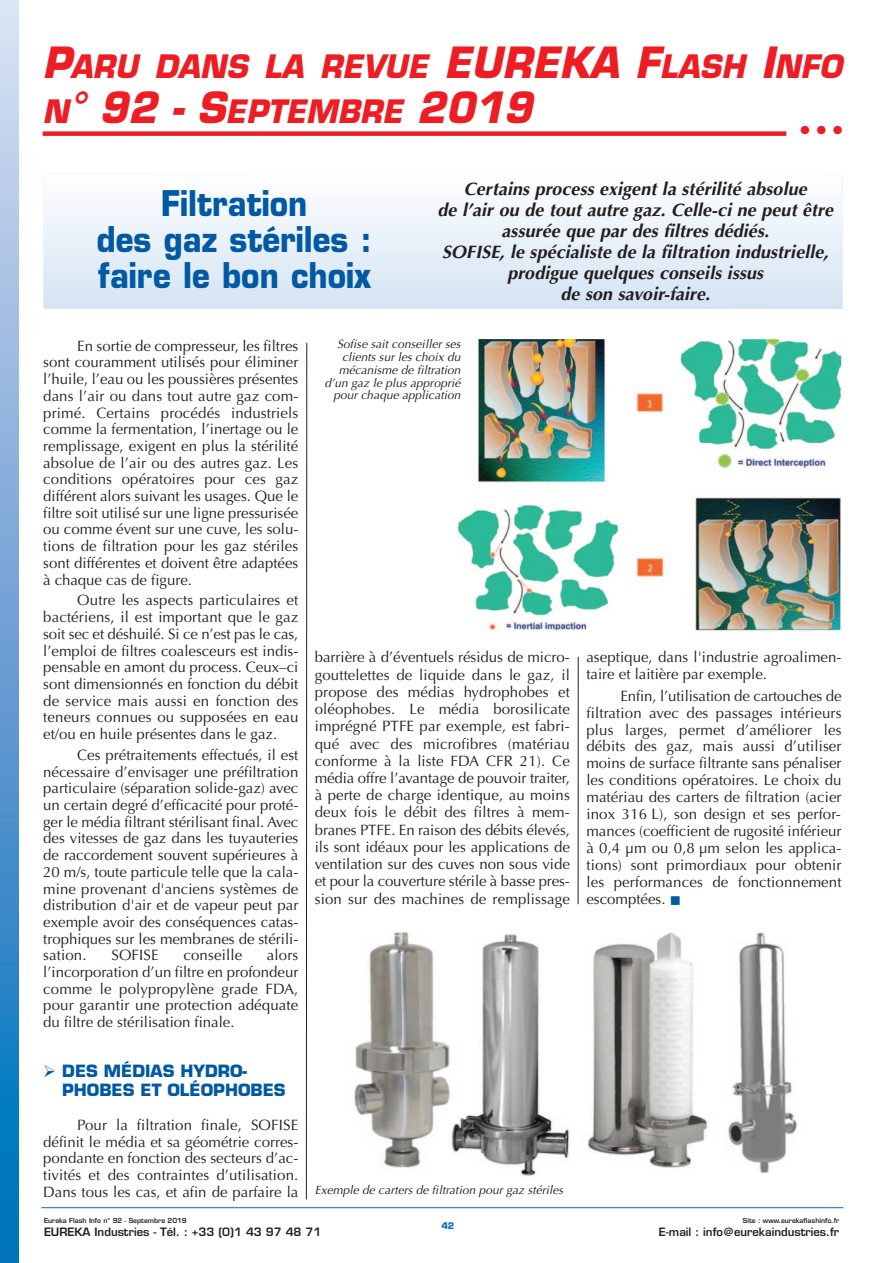
<style>
.page{position:relative;width:893px;height:1263px;background:#fff}
.page>*{position:absolute;margin:0;border:0;box-sizing:border-box;transform-origin:0 0}
.t1{font:900 37.5px "Helvetica Rounded LT Std";color:#ee1d23}
.t2{font:700 34.5px/36px "Eurostile";color:#0159a4;text-align:center;scale:.9 1}
.t3{font:italic 700 31.5px/45px "Eurostile";letter-spacing:.005em;color:#ee1d23;scale:.95 1}
.t4{font:italic 700 18px/21px "Optima";color:#231f20;text-align:center}
.t5{font:700 16.5px/19.6px "Eurostile";color:#0159a4}
.t6{font:15px/16.6px "Optima LT";color:#231f20;text-align:justify}
.t7{font:italic 12px/12.8px "Optima";color:#231f20;text-align:right}
.t8{font:600 11.25px "Eurostile";color:#231f20}
.t9{font:700 9px "Eurostile";color:#0072bc}
.t10{font:600 6.75px "Eurostile";color:#231f20}
.s1{font-size:42px}
.s2{color:#0159a4}
</style>
<div class="page">
<svg style="left:0;top:0;width:18px;height:1263px;background:#6aa3d5"></svg>
<hr style="left:41px;top:1207px;width:802px;height:1px;background:#0072bc">
<hr style="left:578px;top:657px;width:1px;height:247px;background:#231f20">
<hr style="left:306px;top:343px;width:1px;height:856px;background:#231f20">
<div style="left:44px;top:174px;width:798px;height:135px;background:linear-gradient(to bottom,#fefefe,#d4e3f4)"></div>
<img style="left:457px;top:339px;width:384px;height:292px">
<img style="left:354px;top:931px;width:444px;height:245px">
<div style="left:43px;top:131px;width:743px;height:5px;background:#ee1d23"></div>
<h3 class="t3" style="left:42px;top:48px;width:849px"><span class="s1">P</span>ARU DANS LA REVUE <span class="s1">EUREKA F</span>LASH <span class="s1">I</span>NFO<br>N<span class="s1">° 92 - S</span>EPTEMBRE <span class="s1">2019</span></h3>
<h1 class="t1" style="left:799px;top:99px;width:47px">...</h1>
<h2 class="t2" style="left:97px;top:189px;width:307px">Filtration<br>des gaz stériles : faire le bon choix</h2>
<p class="t4" style="left:437px;top:180px;width:401px">Certains process exigent la stérilité absolue<br>de l’air ou de tout autre gaz. Celle-ci ne peut être assurée que par des filtres dédiés.<br>SOFISE, le spécialiste de la filtration industrielle, prodigue quelques conseils issus<br>de son savoir-faire.</p>
<p class="t6" style="left:43px;top:339px;width:257px;text-indent:34px">En sortie de compresseur, les filtres sont couramment utilisés pour éliminer l’huile, l’eau ou les poussières présentes dans l’air ou dans tout autre gaz com&shy;primé. Certains procédés industriels comme la fermentation, l’inertage ou le remplissage, exigent en plus la stérilité absolue de l’air ou des autres gaz. Les conditions opératoires pour ces gaz différent alors suivant les usages. Que le filtre soit utilisé sur une ligne pressurisée ou comme évent sur une cuve, les solu&shy;tions de filtration pour les gaz stériles sont différentes et doivent être adaptées à chaque cas de figure.</p>
<p class="t6" style="left:43px;top:593px;width:257px;text-indent:34px">Outre les aspects particulaires et bactériens, il est important que le gaz soit sec et déshuilé. Si ce n’est pas le cas, l’emploi de filtres coalesceurs est indis&shy;pensable en amont du process. Ceux–ci sont dimensionnés en fonction du débit de service mais aussi en fonction des teneurs connues ou supposées en eau et/ou en huile présentes dans le gaz.</p>
<p class="t6" style="left:43px;top:748px;width:257px;text-indent:34px">Ces prétraitements effectués, il est nécessaire d’envisager une préfiltration particulaire (séparation solide-gaz) avec un certain degré d’efficacité pour proté&shy;ger le média filtrant stérilisant final. Avec des vitesses de gaz dans les tuyauteries de raccordement souvent supérieures à 20 m/s, toute particule telle que la cala&shy;mine provenant d'anciens systèmes de distribution d'air et de vapeur peut par exemple avoir des conséquences catas&shy;trophiques sur les membranes de stérili&shy;sation.</p>
<p class="t6" style="left:43px;top:948px;width:257px;text-indent:224px">alors l’incorporation d’un filtre en profondeur comme le polypropylène grade FDA, pour garantir une protection adéquate du filtre de stérilisation finale.</p>
<p class="t5" style="left:62px;top:1062px;width:225px;text-indent:-19px">➢ DES MÉDIAS HYDRO-<br>PHOBES ET OLÉOPHOBES</p>
<p class="t6" style="left:43px;top:1118px;width:257px;text-indent:34px">Pour la filtration finale, SOFISE définit le média et sa géométrie corres&shy;pondante en fonction des secteurs d’ac&shy;tivités et des contraintes d’utilisation.<br>Dans tous les cas, et afin de parfaire la</p>
<p class="t6" style="left:111px;top:948px;width:49px">SOFISE</p>
<p class="t6" style="left:184px;top:948px;width:60px">conseille</p>
<p class="t7" style="left:324px;top:339px;width:140px">Sofise sait conseiller ses clients sur les choix du mécanisme de filtration d’un gaz le plus approprié pour chaque application</p>
<p class="t6" style="left:315px;top:650px;width:257px;line-height:17.2px">barrière à d’éventuels résidus de micro&shy;gouttelettes de liquide dans le gaz, il propose des médias hydrophobes et oléophobes. Le média borosilicate imprégné PTFE par exemple, est fabri&shy;qué avec des microfibres (matériau conforme à la liste FDA CFR 21). Ce média offre l’avantage de pouvoir traiter, à perte de charge identique, au moins deux fois le débit des filtres à mem&shy;branes PTFE. En raison des débits élevés, ils sont idéaux pour les applications de ventilation sur des cuves non sous vide et pour la couverture stérile à basse pres&shy;sion sur des machines de remplissage</p>
<p class="t6" style="left:586px;top:650px;width:257px">aseptique, dans l'industrie agroalimen&shy;taire et laitière par exemple.</p>
<p class="t6" style="left:586px;top:688px;width:257px;text-indent:34px">Enfin, l’utilisation de cartouches de filtration avec des passages intérieurs plus larges, permet d’améliorer les débits des gaz, mais aussi d’utiliser moins de surface filtrante sans pénaliser les conditions opératoires. Le choix du matériau des carters de filtration (acier inox 316 L), son design et ses perfor&shy;mances (coefficient de rugosité inférieur à 0,4 μm ou 0,8 μm selon les applica&shy;tions) sont primordiaux pour obtenir les performances de fonctionnement escomptées. <span class="s2">■</span></p>
<p class="t7" style="left:315px;top:1184px;width:252px">Exemple de carters de filtration pour gaz stériles</p>
<p class="t10" style="left:44px;top:1218px;width:144px">Eureka Flash Info n° 92 - Septembre 2019</p>
<p class="t10" style="left:743px;top:1218px;width:98px">Site : www.eurekaflashinfo.fr</p>
<p class="t9" style="left:441px;top:1222px;width:14px">42</p>
<p class="t8" style="left:44px;top:1227px;width:279px">EUREKA Industries - Tél. : +33 (0)1 43 97 48 71</p>
<p class="t8" style="left:659px;top:1227px;width:182px">E-mail : info@eurekaindustries.fr</p>
</div>
